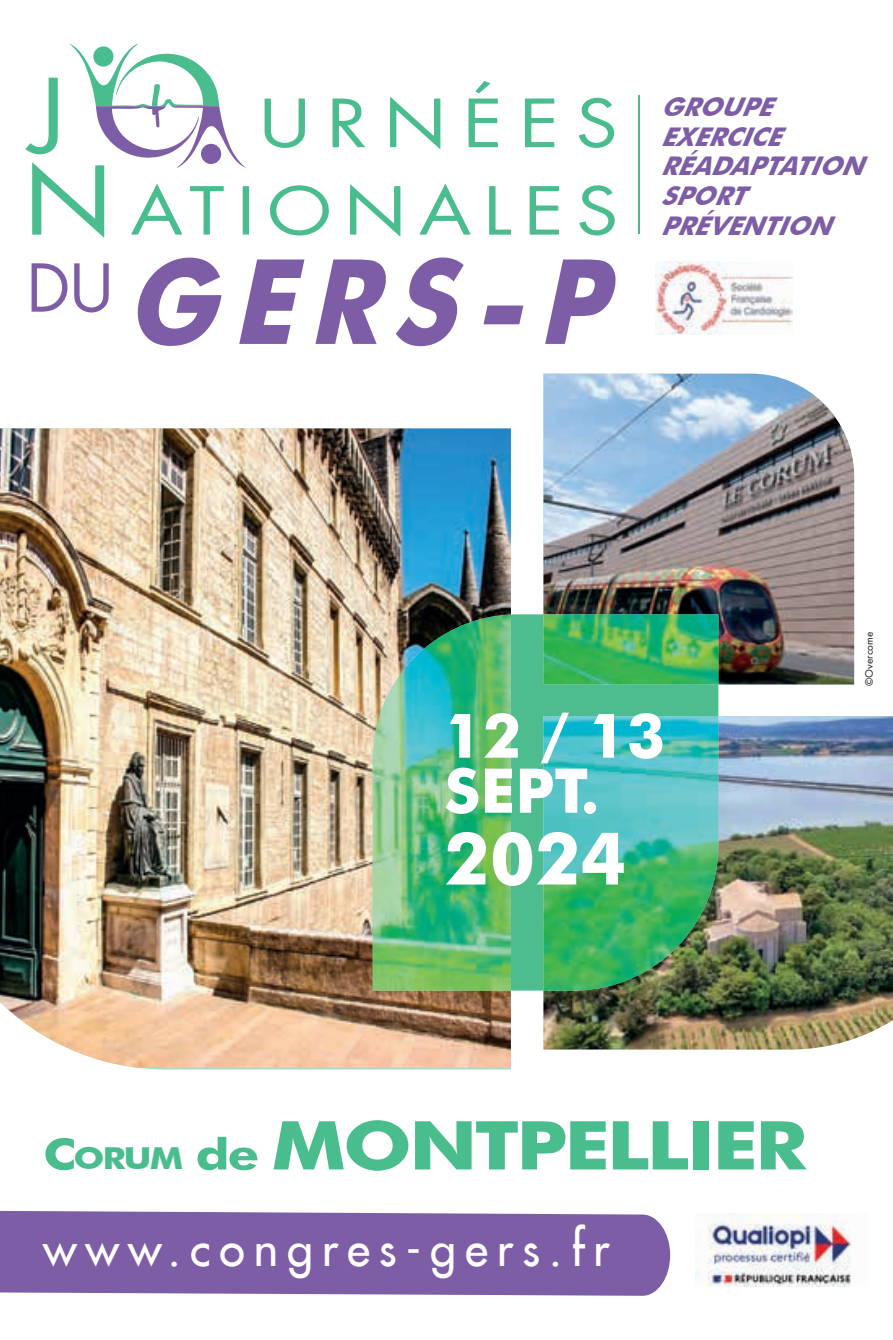
<style>
.page{position:relative;width:893px;height:1340px;background:#fff}
.page>*{position:absolute;margin:0;border:0;box-sizing:border-box;transform-origin:0 0}
.t1{font:italic 700 118.12px "Futura BT";color:#7c5da6;scale:.91 1}
.t2{font:700 72.67px "Futura BT";color:#fff}
.t3{font:700 67.5px "Futura BT";letter-spacing:-.04em;color:#4abd8f;scale:1.2 1}
.t4{font:700 61.65px/55.1px "Futura BT";color:#fff}
.t5{font:46.8px "Futura LT";letter-spacing:.19em;color:#fff}
.t6{font:italic 700 25.65px/29.7px "Futura BT";color:#7c5da6}
.t7{font:11.25px "Futura PT";color:#231f20}
.s1{font-size:43.2px}
.s2{font-size:30.15px}
</style>
<div class="page">
<img style="left:0;top:428px;width:511px;height:639px">
<img style="left:543px;top:716px;width:350px;height:333px">
<img style="left:543px;top:374px;width:311px;height:310px">
<div style="left:0;top:1210px;width:670px;height:85px;background:#7c5da6"></div>
<svg style="left:390px;top:97px;width:50px;height:52px"></svg>
<svg style="left:350px;top:184px;width:50px;height:52px"></svg>
<svg style="left:270px;top:185px;width:59px;height:51px"></svg>
<svg style="left:332px;top:98px;width:33px;height:49px"></svg>
<svg style="left:419px;top:184px;width:52px;height:51px"></svg>
<svg style="left:264px;top:98px;width:41px;height:50px"></svg>
<svg style="left:525px;top:98px;width:29px;height:49px"></svg>
<svg style="left:530px;top:186px;width:29px;height:49px"></svg>
<svg style="left:579px;top:97px;width:35px;height:51px"></svg>
<svg style="left:579px;top:185px;width:36px;height:51px"></svg>
<svg style="left:489px;top:186px;width:22px;height:49px"></svg>
<svg style="left:25px;top:43px;width:224px;height:195px"></svg>
<svg style="left:468px;top:81px;width:30px;height:66px"></svg>
<svg style="left:32px;top:263px;width:35px;height:49px"></svg>
<svg style="left:74px;top:263px;width:35px;height:49px"></svg>
<hr style="left:638px;top:95px;width:2px;height:139px;background:#4abd8f">
<div style="left:511px;top:614px;width:207px;height:376px;background:#4dbd8f"></div>
<img style="left:373px;top:614px;width:138px;height:376px">
<img style="left:543px;top:716px;width:175px;height:274px">
<img style="left:543px;top:614px;width:175px;height:70px">
<img style="left:655px;top:261px;width:137px;height:74px">
<img style="left:695px;top:1213px;width:156px;height:73px">
<h1 class="t1" style="left:125px;top:230px;width:562px">GERS-P</h1>
<p class="t6" style="left:660px;top:92px;width:217px">GROUPE<br>EXERCICE<br>RÉADAPTATION<br>SPORT<br>PRÉVENTION</p>
<p class="t7" style="left:862px;top:686px;width:56px;rotate:-90deg">©Overcome</p>
<h3 class="t4" style="left:444px;top:707px;width:222px">12 / 13<br>SEPT.</h3>
<h2 class="t2" style="left:444px;top:814px;width:183px">2024</h2>
<h3 class="t3" style="left:43px;top:1104px;width:638px"><span class="s1">C</span><span class="s2">ORUM</span> <span class="s1">de</span> MONTPELLIER</h3>
<h3 class="t5" style="left:43px;top:1217px;width:568px">www.congres-gers.fr</h3>
</div>
